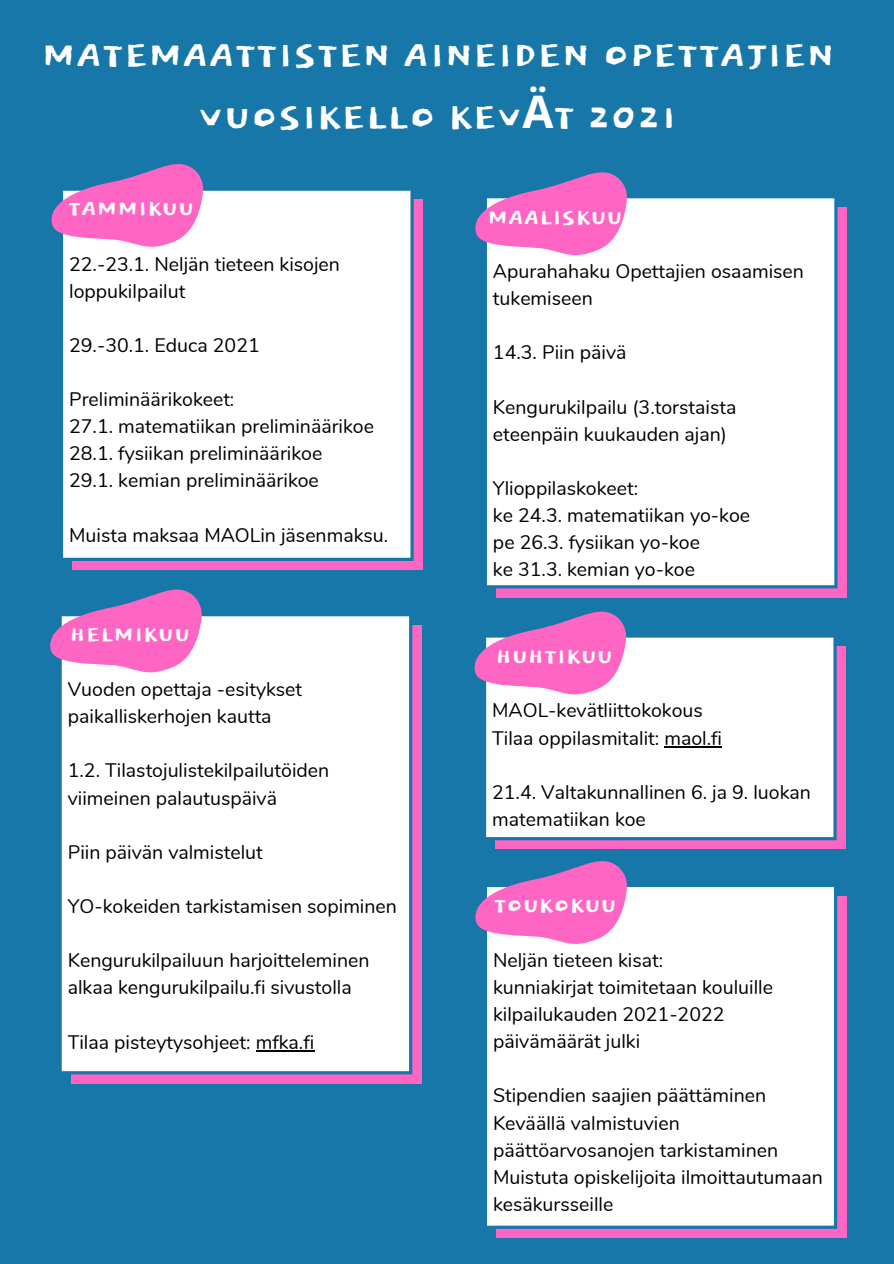
<style>
.page{position:relative;width:894px;height:1264px;background:#fff}
.page>*{position:absolute;margin:0;border:0;box-sizing:border-box;transform-origin:0 0}
.t1{font:45px/61.9px "Dokdo";color:#fff;text-align:center}
.t2{font:27px "Dokdo";color:#fff}
.t3{font:19.5px/27.2px "Nunito";color:#000}
.s1{font-family:"Noto Sans";font-weight:700}
</style>
<div class="page">
<div style="left:0;top:0;width:893px;height:1263px;background:#1777a8"></div>
<div style="left:72px;top:200px;width:350px;height:370px;background:#ff66c4"></div>
<div style="left:63px;top:190px;width:350px;height:371px;background:#fff"></div>
<svg style="left:51px;top:164px;width:176px;height:139px"></svg>
<div style="left:71px;top:625px;width:350px;height:458px;background:#ff66c4"></div>
<div style="left:61px;top:616px;width:351px;height:458px;background:#fff"></div>
<hr style="left:256px;top:1049px;width:58px;height:2px;background:#000">
<svg style="left:50px;top:540px;width:176px;height:188px"></svg>
<div style="left:496px;top:207px;width:350px;height:390px;background:#ff66c4"></div>
<div style="left:487px;top:198px;width:350px;height:390px;background:#fff"></div>
<svg style="left:475px;top:172px;width:176px;height:139px"></svg>
<div style="left:495px;top:646px;width:350px;height:203px;background:#ff66c4"></div>
<div style="left:486px;top:637px;width:350px;height:203px;background:#fff"></div>
<hr style="left:664px;top:746px;width:58px;height:1px;background:#000">
<svg style="left:474px;top:562px;width:176px;height:188px"></svg>
<div style="left:496px;top:896px;width:349px;height:341px;background:#ff66c4"></div>
<div style="left:487px;top:887px;width:350px;height:341px;background:#fff"></div>
<svg style="left:475px;top:811px;width:176px;height:189px"></svg>
<h1 class="t1" style="left:42px;top:26px;width:794px">MATEMAATTISTEN AINEIDEN OPETTAJIEN<br>VUOSIKELLO KEV<span class="s1">Ä</span>T 2021</h1>
<h2 class="t2" style="left:68px;top:196px;width:128px">TAMMIKUU</h2>
<p class="t3" style="left:69px;top:250px;width:272px">22.-23.1. Neljän tieteen kisojen loppukilpailut</p>
<p class="t3" style="left:69px;top:332px;width:192px">29.-30.1. Educa 2021</p>
<p class="t3" style="left:69px;top:386px;width:306px">Preliminäärikokeet:<br>27.1. matematiikan preliminäärikoe<br>28.1. fysiikan preliminäärikoe<br>29.1. kemian preliminäärikoe</p>
<p class="t3" style="left:69px;top:521px;width:320px">Muista maksaa MAOLin jäsenmaksu.</p>
<h2 class="t2" style="left:70px;top:622px;width:122px">HELMIKUU</h2>
<p class="t3" style="left:68px;top:676px;width:236px">Vuoden opettaja -esitykset paikalliskerhojen kautta</p>
<p class="t3" style="left:68px;top:757px;width:263px">1.2. Tilastojulistekilpailutöiden viimeinen palautuspäivä</p>
<p class="t3" style="left:68px;top:838px;width:196px">Piin päivän valmistelut</p>
<p class="t3" style="left:68px;top:893px;width:330px">YO-kokeiden tarkistamisen sopiminen</p>
<p class="t3" style="left:68px;top:947px;width:303px">Kengurukilpailuun harjoitteleminen alkaa kengurukilpailu.fi sivustolla</p>
<p class="t3" style="left:68px;top:1028px;width:248px">Tilaa pisteytysohjeet: mfka.fi</p>
<h2 class="t2" style="left:487px;top:205px;width:137px">MAALISKUU</h2>
<p class="t3" style="left:493px;top:258px;width:312px">Apurahahaku Opettajien osaamisen tukemiseen</p>
<p class="t3" style="left:493px;top:339px;width:135px">14.3. Piin päivä</p>
<p class="t3" style="left:493px;top:394px;width:245px">Kengurukilpailu (3.torstaista eteenpäin kuukauden ajan)</p>
<p class="t3" style="left:493px;top:475px;width:258px">Ylioppilaskokeet:<br>ke 24.3. matematiikan yo-koe pe 26.3. fysiikan yo-koe<br>ke 31.3. kemian yo-koe</p>
<h2 class="t2" style="left:495px;top:644px;width:119px">HUHTIKUU</h2>
<p class="t3" style="left:492px;top:697px;width:231px">MAOL-kevätliittokokous<br>Tilaa oppilasmitalit: maol.fi</p>
<p class="t3" style="left:492px;top:778px;width:320px">21.4. Valtakunnallinen 6. ja 9. luokan matematiikan koe</p>
<h2 class="t2" style="left:493px;top:893px;width:125px">TOUKOKUU</h2>
<p class="t3" style="left:493px;top:946px;width:281px">Neljän tieteen kisat:<br>kunniakirjat toimitetaan kouluille kilpailukauden 2021-2022 päivämäärät julki</p>
<p class="t3" style="left:493px;top:1082px;width:331px">Stipendien saajien päättäminen<br>Keväällä valmistuvien päättöarvosanojen tarkistaminen<br>Muistuta opiskelijoita ilmoittautumaan kesäkursseille</p>
</div>
